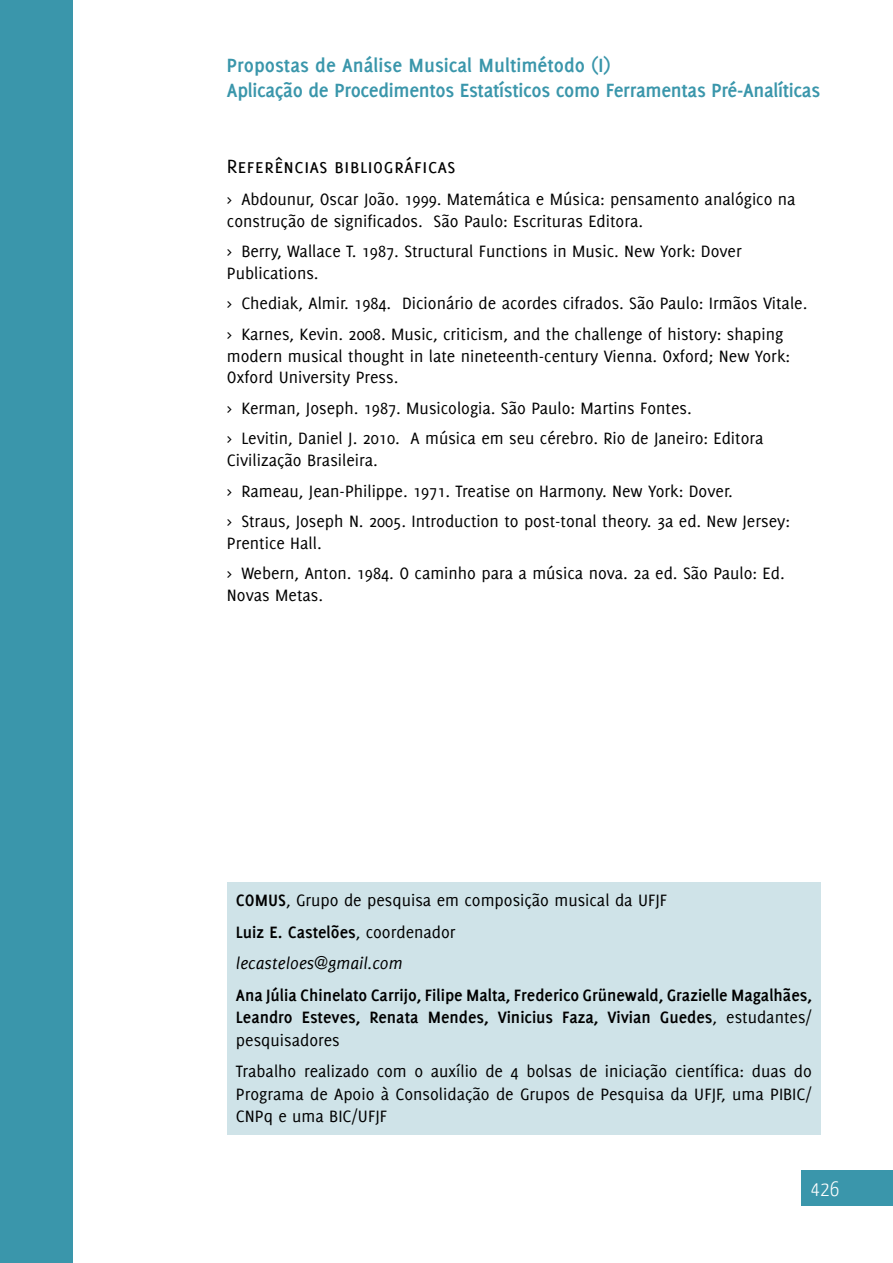
<style>
.page{position:relative;width:893px;height:1263px;background:#fff}
.page>*{position:absolute;margin:0;border:0;box-sizing:border-box;transform-origin:0 0}
.t1{font:700 21px/25.2px "Delicious";letter-spacing:-.015em;color:#3a96ab}
.t2{font:21px "Delicious Small Caps";color:#000}
.t3{font:300 21px "Yanone Kaffeesatz";color:#fff}
.t4{font:18px/30.6px "Delicious";color:#000}
.t5{font:700 18px/22.5px "Delicious";color:#000;text-align:justify}
.s1{font-weight:700}
.s2{font-style:italic}
.s3{font-weight:400}
</style>
<div class="page">
<div style="left:802px;top:1170px;width:91px;height:36px;background:#3a96ab"></div>
<div style="left:0;top:0;width:72px;height:1263px;background:#3a96ab"></div>
<div style="left:227px;top:882px;width:594px;height:252px;background:#cfe3e8"></div>
<p class="t1" style="left:227px;top:52px;width:595px">Propostas de Análise Musical Multimétodo (I)<br>Aplicação de Procedimentos Estatísticos como Ferramentas Pré-Analíticas</p>
<p class="t2" style="left:227px;top:154px;width:230px">Referências bibliográficas</p>
<p class="t4" style="left:227px;top:188px;width:570px;line-height:21.6px">&gt; Abdounur, Oscar João. 1999. Matemática e Música: pensamento analógico na construção de significados. São Paulo: Escrituras Editora.</p>
<p class="t4" style="left:227px;top:240px;width:516px;line-height:21.6px">&gt; Berry, Wallace T. 1987. Structural Functions in Music. New York: Dover<br>Publications.</p>
<p class="t4" style="left:227px;top:288px;width:582px">&gt; Chediak, Almir. 1984. Dicionário de acordes cifrados. São Paulo: Irmãos Vitale. &gt; Karnes, Kevin. 2008. Music, criticism, and the challenge of history: shaping</p>
<p class="t4" style="left:227px;top:345px;width:565px;line-height:21.6px">modern musical thought in late nineteenth-century Vienna. Oxford; New York:<br>Oxford University Press.</p>
<p class="t4" style="left:227px;top:392px;width:538px">&gt; Kerman, Joseph. 1987. Musicologia. São Paulo: Martins Fontes.<br>&gt; Levitin, Daniel J. 2010. A música em seu cérebro. Rio de Janeiro: Editora</p>
<p class="t4" style="left:227px;top:444px;width:565px">Civilização Brasileira.<br>&gt; Rameau, Jean-Philippe. 1971. Treatise on Harmony. New York: Dover.<br>&gt; Straus, Joseph N. 2005. Introduction to post-tonal theory. 3a ed. New Jersey:</p>
<p class="t4" style="left:227px;top:527px;width:559px">Prentice Hall.<br>&gt; Webern, Anton. 1984. O caminho para a música nova. 2a ed. São Paulo: Ed.</p>
<p class="t4" style="left:227px;top:579px;width:98px">Novas Metas.</p>
<p class="t4" style="left:236px;top:884px;width:433px;line-height:31.5px"><span class="s1">COMUS</span>, Grupo de pesquisa em composição musical da UFJF<br><span class="s1">Luiz E. Castelões</span>, coordenador<br><span class="s2">lecasteloes@gmail.com</span></p>
<p class="t5" style="left:236px;top:983px;width:577px">Ana Júlia Chinelato Carrijo, Filipe Malta, Frederico Grünewald, Grazielle Magalhães, Leandro Esteves, Renata Mendes, Vinicius Faza, Vivian Guedes<span class="s3">, estudantes/ pesquisadores</span></p>
<p class="t4" style="left:236px;top:1060px;width:577px;line-height:22.5px;text-align:justify">Trabalho realizado com o auxílio de 4 bolsas de iniciação científica: duas do Programa de Apoio à Consolidação de Grupos de Pesquisa da UFJF, uma PIBIC/ CNPq e uma BIC/UFJF</p>
<p class="t3" style="left:811px;top:1175px;width:30px">426</p>
</div>
